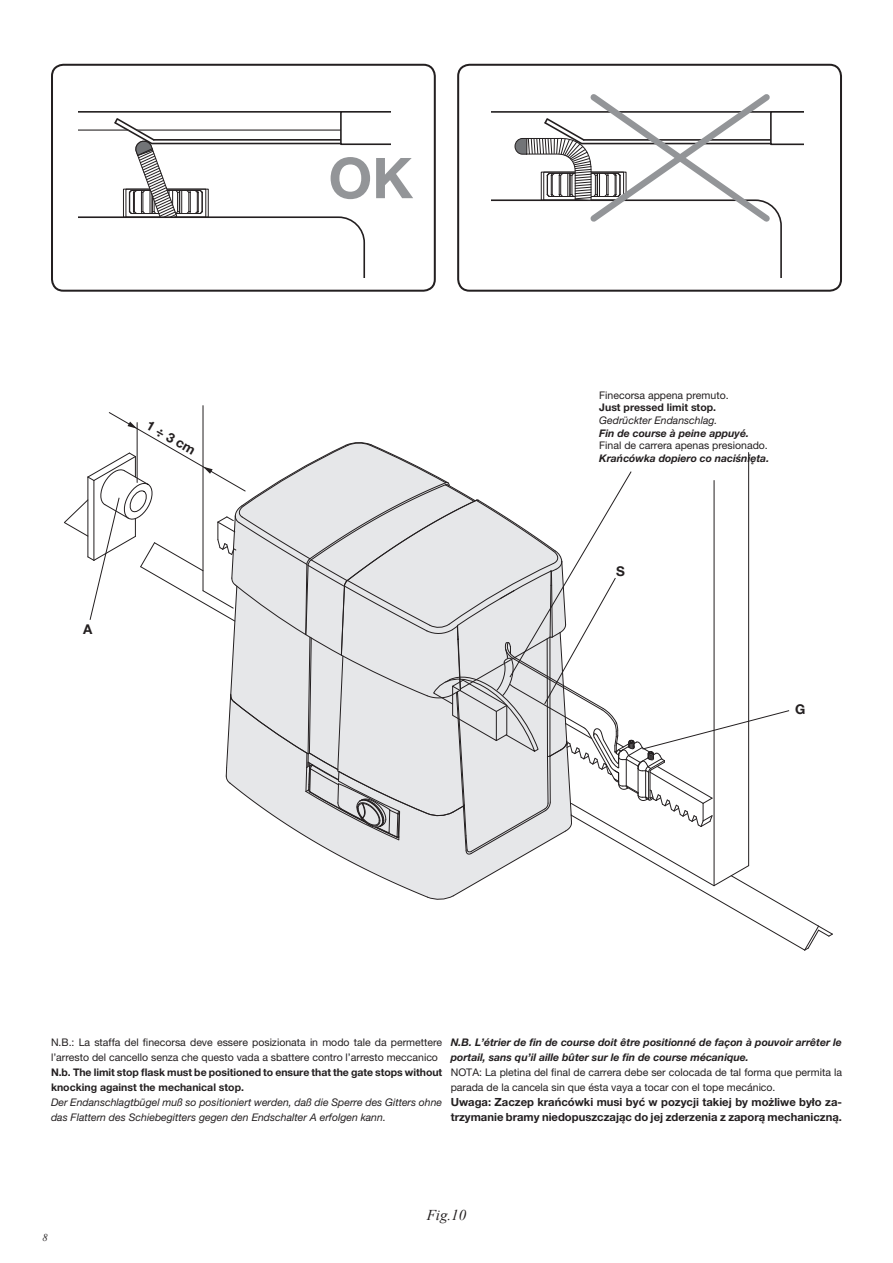
<style>
.page{position:relative;width:893px;height:1263px;background:#fff}
.page>*{position:absolute;margin:0;border:0;box-sizing:border-box;transform-origin:0 0}
.t1{font:700 56.25px "Helvetica Neue LT Pro";color:#939598}
.t2{font:italic 15px "Times New Roman";color:#231f20}
.t3{font:700 13.5px "Helvetica Neue LT Pro";color:#231f20}
.t4{font:700 11.25px/15px "Helvetica Neue LT Pro";color:#231f20}
.t5{font:10.5px/15px "Helvetica Neue LT Pro";color:#231f20}
.t6{font:italic 700 10.5px/15px "Helvetica Neue LT Pro";color:#231f20}
.t7{font:italic 10.5px/15px "Helvetica Neue LT Pro";color:#231f20}
.t8{font:700 10.5px/15px "Helvetica Neue LT Pro";letter-spacing:-.005em;color:#231f20}
.t9{font:italic 10.5px "Times New Roman";color:#231f20}
</style>
<div class="page">
<hr style="left:203px;top:406px;width:1px;height:185px;background:#231f20">
<svg style="left:64px;top:412px;width:769px;height:539px"></svg>
<div style="left:457px;top:64px;width:385px;height:228px;border:2px solid #231f20;border-radius:11px"></div>
<svg style="left:491px;top:94px;width:312px;height:183px"></svg>
<div style="left:51px;top:64px;width:385px;height:228px;border:2px solid #231f20;border-radius:11px"></div>
<svg style="left:78px;top:111px;width:312px;height:166px"></svg>
<p class="t3" style="left:152px;top:417px;width:56px;rotate:30deg">1 ÷ 3 cm</p>
<p class="t3" style="left:83px;top:620px;width:11px">A</p>
<h1 class="t1" style="left:328px;top:143px;width:86px">OK</h1>
<p class="t5" style="left:599px;top:387px;width:131px">Finecorsa appena premuto.</p>
<p class="t8" style="left:599px;top:400px;width:118px">Just pressed limit stop.</p>
<p class="t7" style="left:599px;top:413px;width:120px">Gedrückter Endanschlag.</p>
<p class="t6" style="left:599px;top:425px;width:151px">Fin de course à peine appuyé.</p>
<p class="t5" style="left:599px;top:438px;width:170px">Final de carrera apenas presionado.</p>
<p class="t6" style="left:599px;top:450px;width:171px">Krańcówka dopiero co naciśnięta.</p>
<p class="t3" style="left:616px;top:562px;width:10px">S</p>
<p class="t3" style="left:795px;top:701px;width:12px">G</p>
<p class="t5" style="left:51px;top:1034px;width:393px">N.B.: La staffa del finecorsa deve essere posizionata in modo tale da permettere l’arresto del cancello senza che questo vada a sbattere contro l’arresto meccanico</p>
<p class="t8" style="left:51px;top:1064px;width:393px">N.b. The limit stop flask must be positioned to ensure that the gate stops without knocking against the mechanical stop.</p>
<p class="t7" style="left:51px;top:1094px;width:393px">Der Endanschlagtbügel muß so positioniert werden, daß die Sperre des Gitters ohne das Flattern des Schiebegitters gegen den Endschalter A erfolgen kann.</p>
<p class="t6" style="left:451px;top:1034px;width:393px">N.B. L’étrier de fin de course doit être positionné de façon à pouvoir arrêter le portail, sans qu’il aille bûter sur le fin de course mécanique.</p>
<p class="t5" style="left:451px;top:1064px;width:393px">NOTA: La pletina del final de carrera debe ser colocada de tal forma que permita la parada de la cancela sin que ésta vaya a tocar con el tope mecánico.</p>
<p class="t4" style="left:451px;top:1094px;width:393px">Uwaga: Zaczep krańcówki musi być w pozycji takiej by możliwe było za&shy;trzymanie bramy niedopuszczając do jej zderzenia z zaporą mechaniczną.</p>
<p class="t9" style="left:43px;top:1230px;width:7px">8</p>
<h2 class="t2" style="left:427px;top:1205px;width:41px">Fig.10</h2>
</div>
